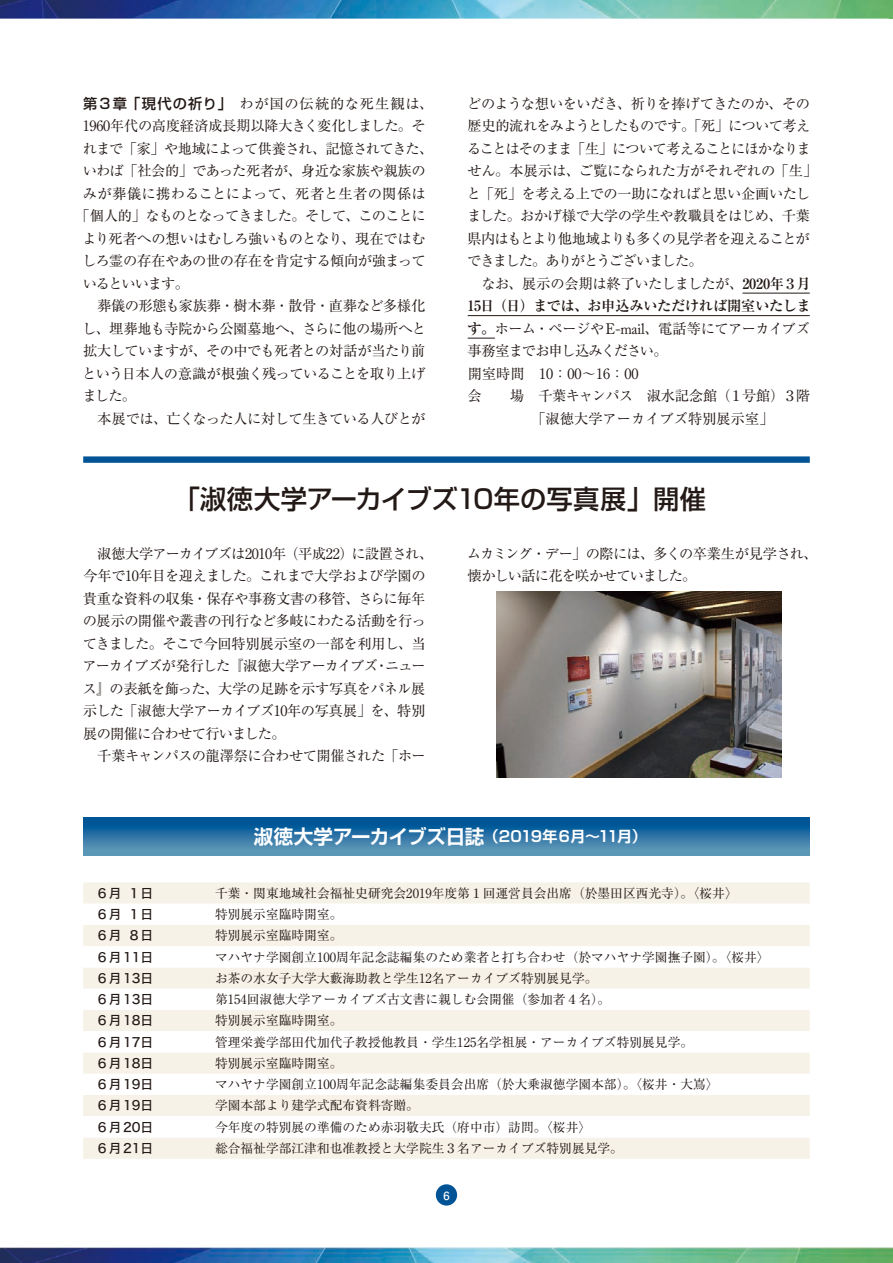
<style>
.page{position:relative;width:893px;height:1263px;background:#fff}
.page>*{position:absolute;margin:0;border:0;box-sizing:border-box;transform-origin:0 0}
.t1{font:500 26.25px "Shin Go Pro";letter-spacing:.005em;color:#231916}
.t2{font:700 15px "Shin Go Pro De";letter-spacing:-.075em;color:#fff}
.t3{font:14.25px/22.5px "Ryumin Pro";letter-spacing:-.035em;color:#231916}
.t4{font:14.25px/22.5px "Ryumin Pro";letter-spacing:-.055em;color:#231916}
.t5{font:14.25px "Ryumin Pro";letter-spacing:-.07em;color:#231916}
.t6{font:14.25px "Ryumin Pro";color:#231916}
.t7{font:14.25px "Ryumin Pro";letter-spacing:-.06em;color:#231916}
.t8{font:700 14.25px "Ryumin Pro";letter-spacing:-.025em;color:#231916}
.t9{font:14.25px "Ryumin Pro";letter-spacing:.06em;color:#231916}
.t10{font:14.25px "Ryumin Pro";letter-spacing:.01em;color:#231916}
.t11{font:14.25px "Ryumin Pro";letter-spacing:-.08em;color:#231916}
.t12{font:12.75px "Ryumin Pro";color:#231916}
.t13{font:12.75px "Hira Kaku Std W5";color:#231916}
.t14{font:700 11.25px "Futo Go B101 Pro";color:#fff}
.s1{font-family:"Shin Go Pro";font-weight:500}
.s2{font-weight:700}
.s3{font-family:"Adobe Caslon Pro";font-size:15.15px}
.s4{font-size:19.5px}
</style>
<div class="page">
<div style="left:436px;top:1184px;width:21px;height:21px;background:#005496;border-radius:50%"></div>
<img style="left:0;top:0;width:889px;height:19px">
<img style="left:0;top:1247px;width:889px;height:16px">
<img style="left:889px;top:0;width:4px;height:19px">
<img style="left:889px;top:1247px;width:4px;height:16px">
<svg style="left:83px;top:817px;width:727px;height:38px;background:#2b73a5"></svg>
<div style="left:83px;top:882px;width:727px;height:277px;background:#f6f2e7"></div>
<svg style="left:83px;top:904px;width:727px;height:233px"></svg>
<hr style="left:742px;top:293px;width:68px;height:1px;background:#231916">
<hr style="left:468px;top:315px;width:342px;height:1px;background:#231916">
<svg style="left:468px;top:338px;width:27px;height:1px"></svg>
<div style="left:83px;top:456px;width:727px;height:7px;background:#005496"></div>
<img style="left:496px;top:591px;width:285px;height:186px">
<p class="t9" style="left:83px;top:92px;width:352px"><span class="s1">第３章「現代の祈り」</span>　わが国の伝統的な死生観は、</p>
<p class="t3" style="left:83px;top:114px;width:344px">1960年代の高度経済成長期以降大きく変化しました。そ</p>
<p class="t7" style="left:83px;top:137px;width:352px">れまで「家」や地域によって供養され、記憶されてきた、</p>
<p class="t3" style="left:83px;top:159px;width:344px">いわば「社会的」であった死者が、身近な家族や親族の</p>
<p class="t10" style="left:83px;top:182px;width:344px">みが葬儀に携わることによって、死者と生者の関係は</p>
<p class="t5" style="left:76px;top:205px;width:352px">「個人的」なものとなってきました。そして、このことに</p>
<p class="t3" style="left:82px;top:226px;width:345px">より死者への想いはむしろ強いものとなり、現在ではむ</p>
<p class="t3" style="left:82px;top:249px;width:345px">しろ霊の存在やあの世の存在を肯定する傾向が強まって</p>
<p class="t11" style="left:83px;top:272px;width:108px">いるといいます。</p>
<p class="t3" style="left:97px;top:294px;width:330px">葬儀の形態も家族葬・樹木葬・散骨・直葬など多様化</p>
<p class="t3" style="left:82px;top:316px;width:345px">し、埋葬地も寺院から公園墓地へ、さらに他の場所へと</p>
<p class="t3" style="left:83px;top:339px;width:344px">拡大していますが、その中でも死者との対話が当たり前</p>
<p class="t3" style="left:82px;top:361px;width:344px">という日本人の意識が根強く残っていることを取り上げ</p>
<p class="t3" style="left:82px;top:384px;width:55px">ました。</p>
<p class="t3" style="left:97px;top:406px;width:330px">本展では、亡くなった人に対して生きている人びとが</p>
<p class="t3" style="left:467px;top:91px;width:352px">どのような想いをいだき、祈りを捧げてきたのか、その歴史的流れをみようとしたものです。「死」について考えることはそのまま「生」について考えることにほかなりません。本展示は、ご覧になられた方がそれぞれの「生」と「死」を考える上での一助になればと思い企画いたしました。おかげ様で大学の学生や教職員をはじめ、千葉県内はもとより他地域よりも多くの見学者を迎えることができました。ありがとうございました。</p>
<p class="t3" style="left:481px;top:271px;width:331px">なお、展示の会期は終了いたしましたが、<span class="s2">2020年３月</span></p>
<p class="t8" style="left:467px;top:295px;width:345px">15日（日）までは、お申込みいただければ開室いたしま</p>
<p class="t3" style="left:467px;top:316px;width:344px"><span class="s2">す。</span>ホーム・ページや<span class="s3">E-mail</span>、電話等にてアーカイブズ</p>
<p class="t5" style="left:468px;top:340px;width:202px">事務室までお申し込みください。</p>
<p class="t6" style="left:468px;top:362px;width:172px">開室時間　10：00～16：00</p>
<p class="t3" style="left:468px;top:384px;width:344px">会　　場　千葉キャンパス　淑水記念館（１号館）３階</p>
<p class="t6" style="left:531px;top:407px;width:244px">「淑徳大学アーカイブズ特別展示室」</p>
<h1 class="t1" style="left:174px;top:478px;width:534px">「淑徳大学アーカイブズ10年の写真展」開催</h1>
<p class="t3" style="left:83px;top:541px;width:352px;text-indent:15px">淑徳大学アーカイブズは2010年（平成22）に設置され、今年で10年目を迎えました。これまで大学および学園の貴重な資料の収集・保存や事務文書の移管、さらに毎年の展示の開催や叢書の刊行など多岐にわたる活動を行ってきました。そこで今回特別展示室の一部を利用し、当アーカイブズが発行した『淑徳大学アーカイブズ・ニュース』の表紙を飾った、大学の足跡を示す写真をパネル展示した「淑徳大学アーカイブズ10年の写真展」を、特別展の開催に合わせて行いました。</p>
<p class="t3" style="left:97px;top:744px;width:330px">千葉キャンパスの龍澤祭に合わせて開催された「ホー</p>
<p class="t4" style="left:467px;top:541px;width:352px">ムカミング・デー」の際には、多くの卒業生が見学され、懐かしい話に花を咲かせていました。</p>
<p class="t2" style="left:254px;top:824px;width:394px"><span class="s4">淑徳大学アーカイブズ日誌</span>（2019年６月～11月）</p>
<p class="t13" style="left:96px;top:883px;width:59px">６月１日</p>
<p class="t12" style="left:215px;top:883px;width:524px">千葉・関東地域社会福祉史研究会2019年度第１回運営員会出席（於墨田区西光寺）。〈桜井〉</p>
<p class="t13" style="left:96px;top:905px;width:59px">６月１日</p>
<p class="t12" style="left:215px;top:904px;width:129px">特別展示室臨時開室。</p>
<p class="t13" style="left:96px;top:926px;width:59px">６月８日</p>
<p class="t12" style="left:215px;top:926px;width:129px">特別展示室臨時開室。</p>
<p class="t13" style="left:96px;top:947px;width:59px">６月11日</p>
<p class="t12" style="left:215px;top:947px;width:556px">マハヤナ学園創立100周年記念誌編集のため業者と打ち合わせ（於マハヤナ学園撫子園）。〈桜井〉</p>
<p class="t13" style="left:96px;top:968px;width:59px">６月13日</p>
<p class="t12" style="left:215px;top:968px;width:384px">お茶の水女子大学大藪海助教と学生12名アーカイブズ特別展見学。</p>
<p class="t13" style="left:96px;top:990px;width:59px">６月13日</p>
<p class="t12" style="left:215px;top:989px;width:397px">第154回淑徳大学アーカイブズ古文書に親しむ会開催（参加者４名）。</p>
<p class="t13" style="left:96px;top:1011px;width:59px">６月18日</p>
<p class="t12" style="left:215px;top:1011px;width:129px">特別展示室臨時開室。</p>
<p class="t13" style="left:96px;top:1032px;width:59px">６月17日</p>
<p class="t12" style="left:215px;top:1032px;width:480px">管理栄養学部田代加代子教授他教員・学生125名学祖展・アーカイブズ特別展見学。</p>
<p class="t13" style="left:96px;top:1053px;width:59px">６月18日</p>
<p class="t12" style="left:215px;top:1053px;width:129px">特別展示室臨時開室。</p>
<p class="t13" style="left:96px;top:1075px;width:59px">６月19日</p>
<p class="t12" style="left:215px;top:1074px;width:505px">マハヤナ学園創立100周年記念誌編集委員会出席（於大乗淑徳学園本部）。〈桜井・大嶌〉</p>
<p class="t13" style="left:96px;top:1096px;width:59px">６月19日</p>
<p class="t12" style="left:215px;top:1096px;width:205px">学園本部より建学式配布資料寄贈。</p>
<p class="t13" style="left:96px;top:1117px;width:59px">６月20日</p>
<p class="t12" style="left:215px;top:1117px;width:378px">今年度の特別展の準備のため赤羽敬夫氏（府中市）訪問。〈桜井〉</p>
<p class="t13" style="left:96px;top:1138px;width:59px">６月21日</p>
<p class="t12" style="left:215px;top:1138px;width:409px">総合福祉学部江津和也准教授と大学院生３名アーカイブズ特別展見学。</p>
<p class="t14" style="left:443px;top:1186px;width:8px">6</p>
</div>
